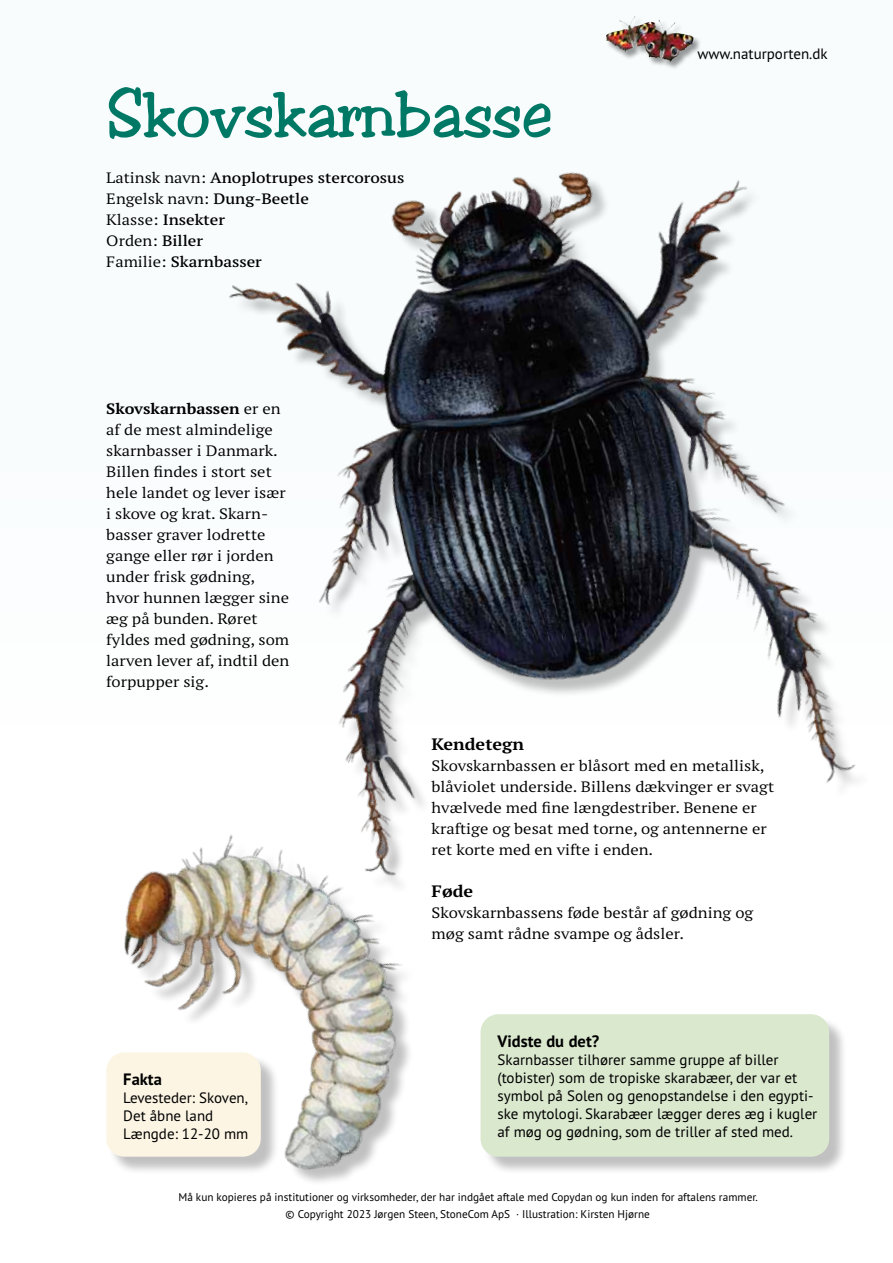
<style>
.page{position:relative;width:893px;height:1263px;background:#fff}
.page>*{position:absolute;margin:0;border:0;box-sizing:border-box;transform-origin:0 0}
.t1{font:60px "Toledo";color:#007866}
.t2{font:700 16.5px "PT Sans Pro";color:#000}
.t3{font:700 expanded 16.5px "PT Serif Pro";color:#000}
.t4{font:expanded 15px/21px "PT Serif Pro";color:#000}
.t5{font:15px/18px "PT Sans Pro";color:#000}
.t6{font:600 expanded 15px/21px "PT Serif Pro";color:#000}
.t7{font:11.25px/16.5px "PT Sans Pro";color:#000;text-align:center}
.s1{font-weight:400}
.s2{font-weight:700}
</style>
<div class="page">
<div style="left:606px;top:16px;width:96px;height:54px;background:#000;opacity:.4"></div>
<img style="left:606px;top:16px;width:58px;height:42px">
<div style="left:483px;top:1017px;width:365px;height:158px;background:#000;opacity:.25"></div>
<div style="left:480px;top:1014px;width:349px;height:143px;background:#dae8ce;border-radius:18px"></div>
<img style="left:229px;top:172px;width:627px;height:613px">
<img style="left:106px;top:759px;width:391px;height:423px">
<h1 class="t1" style="left:106px;top:78px;width:448px">Skovskarnbasse</h1>
<p class="t6" style="left:106px;top:166px;width:300px"><span class="s1">Latinsk navn:</span> Anoplotrupes stercorosus<br><span class="s1">Engelsk navn:</span> Dung-Beetle<br><span class="s1">Klasse:</span> Insekter<br><span class="s1">Orden:</span> Biller<br><span class="s1">Familie:</span> Skarnbasser</p>
<p class="t4" style="left:106px;top:397px;width:185px"><span class="s2">Skovskarnbassen</span> er en af de mest almindelige skarnbasser i Danmark.<br>Billen findes i stort set hele landet og lever især i skove og krat. Skarn&shy;basser graver lodrette gange eller rør i jorden under frisk gødning, hvor hunnen lægger sine æg på bunden. Røret fyldes med gødning, som larven lever af, indtil den forpupper sig.</p>
<p class="t5" style="left:698px;top:44px;width:132px">www.naturporten.dk</p>
<p class="t2" style="left:123px;top:1068px;width:40px">Fakta</p>
<p class="t5" style="left:123px;top:1088px;width:127px">Levesteder: Skoven,<br>Det åbne land<br>Længde: 12-20 mm</p>
<p class="t3" style="left:432px;top:733px;width:94px">Kendetegn</p>
<p class="t4" style="left:432px;top:754px;width:344px">Skovskarnbassen er blåsort med en metallisk, blåviolet underside. Billens dækvinger er svagt hvælvede med fine længdestriber. Benene er kraftige og besat med torne, og antennerne er ret korte med en vifte i enden.</p>
<p class="t3" style="left:432px;top:880px;width:43px">Føde</p>
<p class="t4" style="left:432px;top:901px;width:323px">Skovskarnbassens føde består af gødning og møg samt rådne svampe og ådsler.</p>
<p class="t2" style="left:497px;top:1030px;width:103px">Vidste du det?</p>
<p class="t5" style="left:497px;top:1050px;width:321px">Skarnbasser tilhører samme gruppe af biller (tobister) som de tropiske skarabæer, der var et symbol på Solen og genopstandelse i den egypti&shy;ske mytologi. Skarabæer lægger deres æg i kugler af møg og gødning, som de triller af sted med.</p>
<p class="t7" style="left:178px;top:1189px;width:581px">Må kun kopieres på institutioner og virksomheder, der har indgået aftale med Copydan og kun inden for aftalens rammer. © Copyright 2023 Jørgen Steen, StoneCom ApS · Illustration: Kirsten Hjørne</p>
</div>
